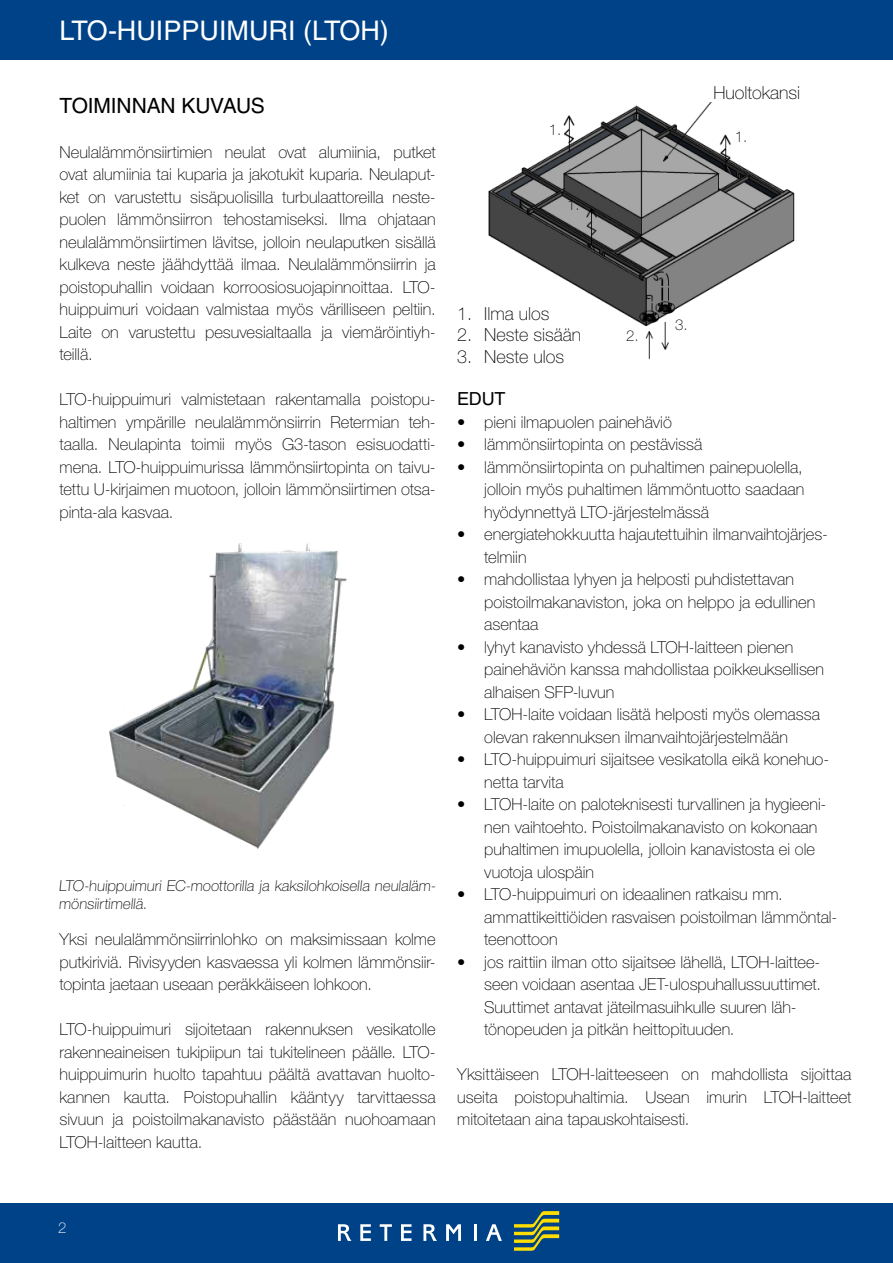
<style>
.page{position:relative;width:893px;height:1263px;background:#fff}
.page>*{position:absolute;margin:0;border:0;box-sizing:border-box;transform-origin:0 0}
.t1{font:27px "Helvetica LT Std";color:#fff}
.t2{font:21px "Helvetica LT Std";letter-spacing:-.01em;color:#000}
.t3{font:100 18px "Helvetica Neue LT Std";color:#000}
.t4{font:18px "Helvetica LT Std";color:#000}
.t5{font:100 16.5px/22.5px "Helvetica Neue LT Std";color:#000}
.t6{font:100 15px/18px "Helvetica Neue LT Std";color:#000}
.t7{font:100 15px "Helvetica Neue LT Std";color:#fff}
</style>
<div class="page">
<div style="left:0;top:1203px;width:893px;height:60px;background:#004288"></div>
<svg style="left:514px;top:1211px;width:45px;height:40px"></svg>
<svg style="left:338px;top:1224px;width:13px;height:17px"></svg>
<svg style="left:360px;top:1224px;width:11px;height:17px"></svg>
<svg style="left:380px;top:1224px;width:12px;height:17px"></svg>
<svg style="left:401px;top:1224px;width:10px;height:17px"></svg>
<svg style="left:423px;top:1224px;width:14px;height:17px"></svg>
<svg style="left:446px;top:1224px;width:15px;height:17px"></svg>
<svg style="left:474px;top:1224px;width:2px;height:17px"></svg>
<svg style="left:486px;top:1224px;width:16px;height:17px"></svg>
<div style="left:0;top:0;width:893px;height:60px;background:#004288"></div>
<img style="left:109px;top:543px;width:238px;height:306px">
<img style="left:488px;top:103px;width:307px;height:257px">
<h1 class="t1" style="left:60px;top:14px;width:331px">LTO-HUIPPUIMURI (LTOH)</h1>
<p class="t2" style="left:60px;top:93px;width:207px">TOIMINNAN KUVAUS</p>
<p class="t5" style="left:60px;top:140px;width:378px">Neulalämmönsiirtimien neulat ovat alumiinia, putket ovat alumiinia tai kuparia ja jakotukit kuparia. Neulaput&shy;ket on varustettu sisäpuolisilla turbulaattoreilla neste&shy;puolen lämmönsiirron tehostamiseksi. Ilma ohjataan neulalämmönsiirtimen lävitse, jolloin neulaputken sisällä kulkeva neste jäähdyttää ilmaa. Neulalämmönsiirrin ja poistopuhallin voidaan korroosiosuojapinnoittaa. LTO&shy;huippuimuri voidaan valmistaa myös värilliseen peltiin.<br>Laite on varustettu pesuvesialtaalla ja viemäröintiyh&shy;teillä.</p>
<p class="t5" style="left:60px;top:388px;width:378px;text-align:justify">LTO-huippuimuri valmistetaan rakentamalla poistopu&shy;haltimen ympärille neulalämmönsiirrin Retermian teh&shy;taalla. Neulapinta toimii myös G3-tason esisuodatti&shy;mena. LTO-huippuimurissa lämmönsiirtopinta on taivu&shy;tettu U-kirjaimen muotoon, jolloin lämmönsiirtimen otsa&shy;pinta-ala kasvaa.</p>
<p class="t6" style="left:59px;top:877px;width:380px">LTO-huippuimuri EC-moottorilla ja kaksilohkoisella neulaläm&shy;mönsiirtimellä.</p>
<p class="t5" style="left:60px;top:928px;width:378px;text-align:justify">Yksi neulalämmönsiirrinlohko on maksimissaan kolme putkiriviä. Rivisyyden kasvaessa yli kolmen lämmönsiir&shy;topinta jaetaan useaan peräkkäiseen lohkoon.</p>
<p class="t5" style="left:60px;top:1018px;width:378px;text-align:justify">LTO-huippuimuri sijoitetaan rakennuksen vesikatolle rakenneaineisen tukipiipun tai tukitelineen päälle. LTO&shy;huippuimurin huolto tapahtuu päältä avattavan huolto&shy;kannen kautta. Poistopuhallin kääntyy tarvittaessa sivuun ja poistoilmakanavisto päästään nuohoamaan LTOH-laitteen kautta.</p>
<p class="t6" style="left:549px;top:120px;width:14px">1.</p>
<p class="t6" style="left:567px;top:196px;width:14px">1.</p>
<p class="t3" style="left:457px;top:303px;width:94px">1. Ilma ulos</p>
<p class="t3" style="left:457px;top:324px;width:125px">2. Neste sisään</p>
<p class="t3" style="left:457px;top:346px;width:108px">3. Neste ulos</p>
<p class="t3" style="left:713px;top:82px;width:88px">Huoltokansi</p>
<p class="t6" style="left:735px;top:128px;width:14px">1.</p>
<p class="t6" style="left:626px;top:327px;width:14px">2.</p>
<p class="t6" style="left:675px;top:315px;width:14px">3.</p>
<p class="t4" style="left:457px;top:388px;width:50px">EDUT</p>
<p class="t5" style="left:457px;top:410px;width:216px">• pieni ilmapuolen painehäviö</p>
<p class="t5" style="left:457px;top:433px;width:247px">• lämmönsiirtopinta on pestävissä</p>
<p class="t5" style="left:484px;top:455px;width:322px;text-align:justify;text-indent:-27px">• lämmönsiirtopinta on puhaltimen painepuolella, jolloin myös puhaltimen lämmöntuotto saadaan hyödynnettyä LTO-järjestelmässä</p>
<p class="t5" style="left:484px;top:523px;width:345px;text-indent:-27px">• energiatehokkuutta hajautettuihin ilmanvaihtojärjes&shy;telmiin</p>
<p class="t5" style="left:484px;top:568px;width:332px;text-indent:-27px">• mahdollistaa lyhyen ja helposti puhdistettavan poistoilmakanaviston, joka on helppo ja edullinen asentaa</p>
<p class="t5" style="left:484px;top:635px;width:341px;text-indent:-27px">• lyhyt kanavisto yhdessä LTOH-laitteen pienen painehäviön kanssa mahdollistaa poikkeuksellisen alhaisen SFP-luvun</p>
<p class="t5" style="left:457px;top:703px;width:364px;text-align:center">• LTOH-laite voidaan lisätä helposti myös olemassa olevan rakennuksen ilmanvaihtojärjestelmään</p>
<p class="t5" style="left:484px;top:748px;width:346px;text-indent:-27px">• LTO-huippuimuri sijaitsee vesikatolla eikä konehuo&shy;netta tarvita</p>
<p class="t5" style="left:484px;top:793px;width:344px;text-indent:-27px">• LTOH-laite on paloteknisesti turvallinen ja hygieeni&shy;nen vaihtoehto. Poistoilmakanavisto on kokonaan puhaltimen imupuolella, jolloin kanavistosta ei ole vuotoja ulospäin</p>
<p class="t5" style="left:484px;top:883px;width:354px;text-indent:-27px">• LTO-huippuimuri on ideaalinen ratkaisu mm. ammattikeittiöiden rasvaisen poistoilman lämmöntal&shy;teenottoon</p>
<p class="t5" style="left:484px;top:951px;width:338px;text-indent:-27px">• jos raittiin ilman otto sijaitsee lähellä, LTOH-laittee&shy;seen voidaan asentaa JET-ulospuhallussuuttimet.<br>Suuttimet antavat jäteilmasuihkulle suuren läh&shy;tönopeuden ja pitkän heittopituuden.</p>
<p class="t5" style="left:457px;top:1063px;width:396px;text-align:justify">Yksittäiseen LTOH-laitteeseen on mahdollista sijoittaa useita poistopuhaltimia. Usean imurin LTOH-laitteet mitoitetaan aina tapauskohtaisesti.</p>
<p class="t7" style="left:58px;top:1219px;width:10px">2</p>
</div>
